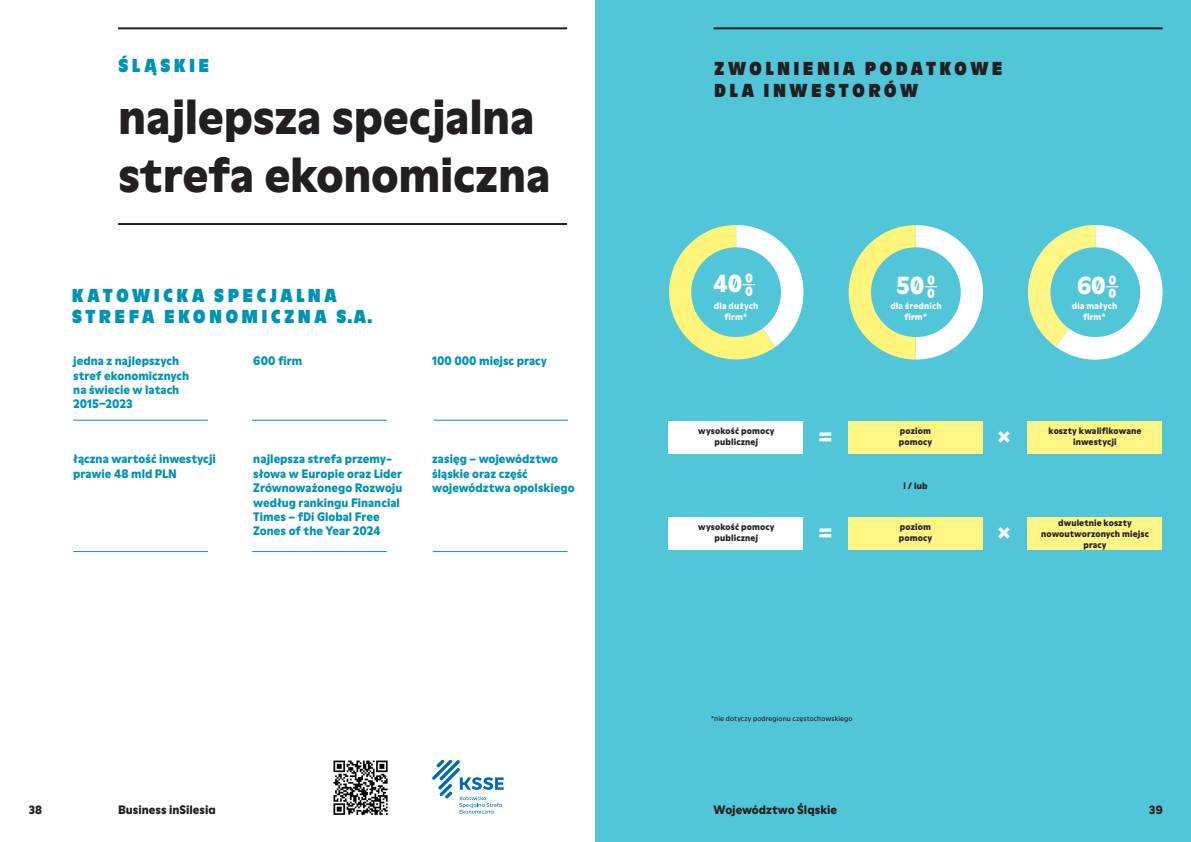
<style>
.page{position:relative;width:1191px;height:842px;background:#fff}
.page>*{position:absolute;margin:0;border:0;box-sizing:border-box;transform-origin:0 0}
.t1{font:900 48px/57.6px "Moderne LL";letter-spacing:-.01em;color:#231f20}
.legenda_book{font:900 24px "Moderne LL";color:#fff}
.strały{font:900 18px/21.6px "Moderne LL";letter-spacing:.215em;color:#0093b3}
.Styl_akapitowy_2{font:900 18px "Moderne LL";letter-spacing:.21em;color:#231f20}
.strały-2{font:900 12px/14.4px "Moderne LL";color:#0093b3}
.t2{font:900 12px "Moderne LL";color:#231f20}
.legenda_book-2{font:900 9px/10.8px "Moderne LL";letter-spacing:.01em;color:#231f20;text-align:center}
.legenda_book-3{font:900 9px "Moderne LL";letter-spacing:.015em;color:#fff}
.legenda_book-4{font:7px "Moderne LL";letter-spacing:.015em;color:#231f20}
</style>
<div class="page">
<hr style="left:118px;top:27px;width:449px;height:2px;background:#231f20">
<hr style="left:73px;top:420px;width:135px;height:1px;background:#0093b3">
<hr style="left:73px;top:551px;width:135px;height:1px;background:#0093b3">
<hr style="left:252px;top:551px;width:135px;height:1px;background:#0093b3">
<hr style="left:433px;top:551px;width:134px;height:1px;background:#0093b3">
<hr style="left:252px;top:420px;width:135px;height:1px;background:#0093b3">
<hr style="left:433px;top:420px;width:135px;height:1px;background:#0093b3">
<hr style="left:118px;top:223px;width:449px;height:2px;background:#231f20">
<img style="left:333px;top:760px;width:55px;height:55px">
<div style="left:595px;top:0;width:596px;height:842px;background:#51c6d8"></div>
<hr style="left:713px;top:27px;width:449px;height:2px;background:#231f20">
<svg style="left:669px;top:225px;width:134px;height:135px"></svg>
<svg style="left:1028px;top:225px;width:135px;height:135px"></svg>
<svg style="left:848px;top:225px;width:135px;height:135px"></svg>
<div style="left:691px;top:247px;width:90px;height:90px;background:#51c6d8;border-radius:50%"></div>
<div style="left:871px;top:247px;width:89px;height:90px;background:#51c6d8;border-radius:50%"></div>
<div style="left:1050px;top:247px;width:90px;height:90px;background:#51c6d8;border-radius:50%"></div>
<div style="left:669px;top:421px;width:134px;height:33px;background:#fff"></div>
<div style="left:669px;top:517px;width:134px;height:33px;background:#fff"></div>
<div style="left:848px;top:421px;width:134px;height:33px;background:#fff685"></div>
<div style="left:848px;top:517px;width:134px;height:33px;background:#fff685"></div>
<div style="left:1027px;top:421px;width:134px;height:33px;background:#fff685"></div>
<div style="left:1027px;top:517px;width:134px;height:33px;background:#fff685"></div>
<svg style="left:432px;top:760px;width:72px;height:54px"></svg>
<p class="strały" style="left:118px;top:54px;width:92px">ŚLĄSKIE</p>
<p class="t1" style="left:118px;top:85px;width:434px">najlepsza specjalna strefa ekonomiczna</p>
<p class="strały" style="left:72px;top:284px;width:301px">KATOWICKA SPECJALNA<br>STREFA EKONOMICZNA S.A.</p>
<p class="strały-2" style="left:73px;top:353px;width:118px">jedna z najlepszych stref ekonomicznych na świecie w latach<br>2015–2023</p>
<p class="strały-2" style="left:253px;top:353px;width:50px">600 firm</p>
<p class="strały-2" style="left:432px;top:353px;width:117px">100 000 miejsc pracy</p>
<p class="strały-2" style="left:73px;top:451px;width:144px">łączna wartość inwestycji prawie 48 mld PLN</p>
<p class="strały-2" style="left:253px;top:451px;width:151px">najlepsza strefa przemy&shy;słowa w Europie oraz Lider<br>Zrównoważonego Rozwoju według rankingu Financial<br>Times – fDi Global Free<br>Zones of the Year 2024</p>
<p class="strały-2" style="left:432px;top:451px;width:144px">zasięg – województwo śląskie oraz część województwa opolskiego</p>
<p class="t2" style="left:28px;top:801px;width:15px">38</p>
<p class="t2" style="left:118px;top:801px;width:99px">Business inSilesia</p>
<p class="Styl_akapitowy_2" style="left:714px;top:55px;width:289px">ZWOLNIENIA PODATKOWE</p>
<p class="Styl_akapitowy_2" style="left:714px;top:77px;width:205px">DLA INWESTORÓW</p>
<p class="legenda_book" style="left:714px;top:267px;width:43px">40%</p>
<p class="legenda_book" style="left:896px;top:269px;width:43px">50%</p>
<p class="legenda_book" style="left:1077px;top:269px;width:43px">60%</p>
<p class="legenda_book-3" style="left:714px;top:299px;width:46px">dla dużych</p>
<p class="legenda_book-3" style="left:724px;top:310px;width:25px">firm*</p>
<p class="legenda_book-3" style="left:890px;top:299px;width:53px">dla średnich</p>
<p class="legenda_book-3" style="left:904px;top:310px;width:25px">firm*</p>
<p class="legenda_book-3" style="left:1071px;top:299px;width:47px">dla małych</p>
<p class="legenda_book-3" style="left:1083px;top:310px;width:25px">firm*</p>
<p class="legenda_book-2" style="left:698px;top:425px;width:78px">wysokość pomocy</p>
<p class="legenda_book-2" style="left:714px;top:436px;width:45px">publicznej</p>
<p class="legenda_book-2" style="left:698px;top:521px;width:78px">wysokość pomocy</p>
<p class="legenda_book-2" style="left:714px;top:532px;width:45px">publicznej</p>
<p class="legenda_book" style="left:818px;top:419px;width:15px">=</p>
<p class="legenda_book" style="left:818px;top:516px;width:15px">=</p>
<p class="legenda_book-2" style="left:900px;top:425px;width:33px">poziom</p>
<p class="legenda_book-2" style="left:898px;top:436px;width:35px">pomocy</p>
<p class="legenda_book-2" style="left:903px;top:479px;width:26px">i / lub</p>
<p class="legenda_book-2" style="left:900px;top:521px;width:33px">poziom</p>
<p class="legenda_book-2" style="left:898px;top:532px;width:35px">pomocy</p>
<p class="legenda_book" style="left:997px;top:419px;width:15px">×</p>
<p class="legenda_book" style="left:997px;top:516px;width:15px">×</p>
<p class="legenda_book-2" style="left:1048px;top:425px;width:94px">koszty kwalifikowane inwestycji</p>
<p class="legenda_book-2" style="left:1041px;top:517px;width:109px">dwuletnie koszty nowoutworzonych miejsc</p>
<p class="legenda_book-2" style="left:1083px;top:538px;width:25px">pracy</p>
<p class="legenda_book-4" style="left:710px;top:714px;width:144px">*nie dotyczy podregionu częstochowskiego</p>
<p class="t2" style="left:713px;top:801px;width:125px">Województwo Śląskie</p>
<p class="t2" style="left:1148px;top:801px;width:15px">39</p>
</div>
